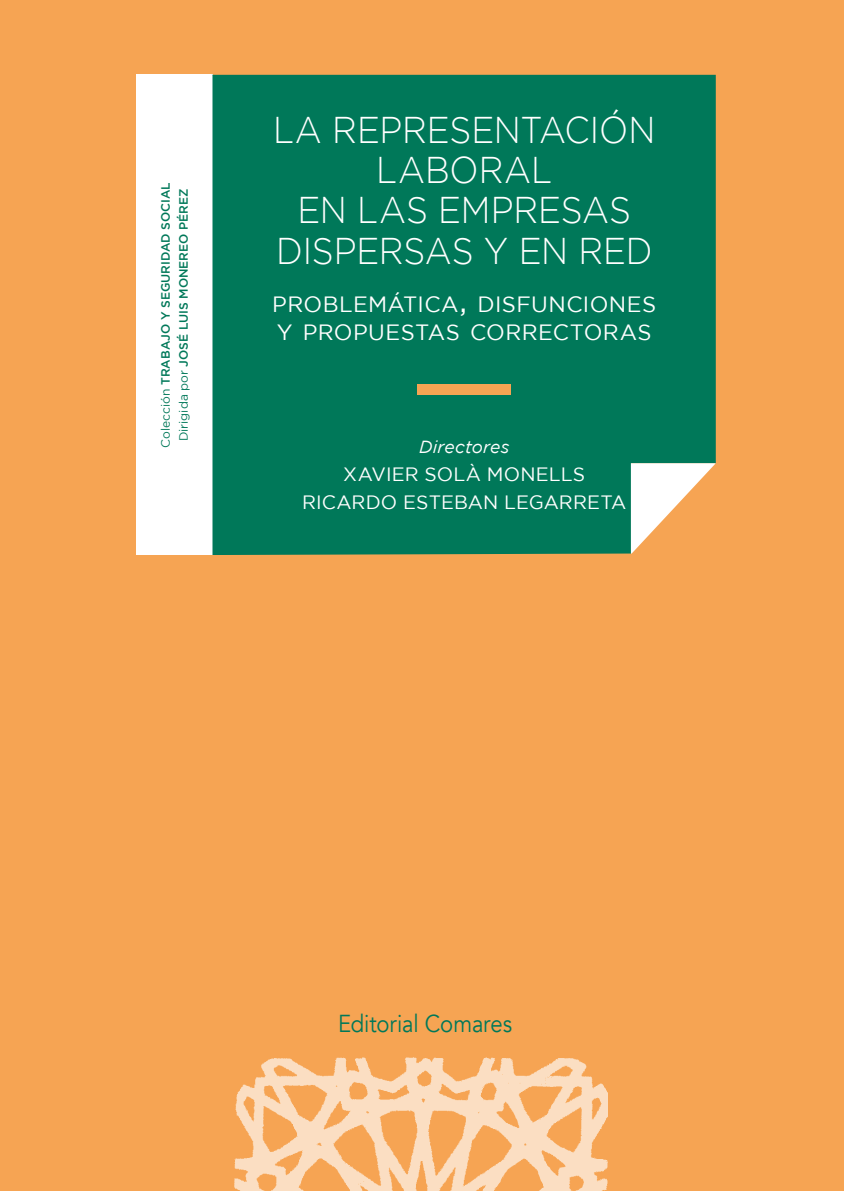
<style>
.page{position:relative;width:844px;height:1191px;background:#fff}
.page>*{position:absolute;margin:0;border:0;box-sizing:border-box;transform-origin:0 0}
.t1{font:300 37.1px/40.2px "Gotham";letter-spacing:-.005em;color:#fff;text-align:center;scale:.92 1}
.t2{font:24.5px "Avenir";letter-spacing:-.005em;color:#007859;scale:.9 1}
.t3{font:22.05px/28px "Gotham";letter-spacing:.015em;color:#fff}
.t4{font:19.25px/28px "Gotham";letter-spacing:.005em;color:#fff;text-align:center}
.t5{font:italic 17.5px "Gotham";letter-spacing:.005em;color:#fff}
.t6{font:500 12.08px/18px "Gotham";color:#007859;text-align:center}
.s1{font-weight:400}
.s2{font-size:31.5px}
</style>
<div class="page">
<div style="left:0;top:0;width:843px;height:1191px;background:#f6a453"></div>
<div style="left:136px;top:75px;width:77px;height:480px;background:#fff"></div>
<div style="left:212px;top:75px;width:503px;height:480px;background:#007859"></div>
<div style="left:417px;top:385px;width:93px;height:10px;background:#f6a453"></div>
<svg style="left:630px;top:463px;width:85px;height:90px"></svg>
<img style="left:234px;top:1057px;width:373px;height:134px">
<p class="t6" style="left:156px;top:447px;width:267px;rotate:-90deg"><span class="s1">Colección</span> TRABAJO Y SEGURIDAD SOCIAL<br><span class="s1">Dirigida por</span> JOSÉ LUIS MONEREO PÉREZ</p>
<h1 class="t1" style="left:273px;top:109px;width:417px">LA REPRESENTACIÓN<br>LABORAL<br>EN LAS EMPRESAS<br>DISPERSAS Y EN RED</h1>
<h3 class="t3" style="left:272px;top:289px;width:385px">PROBLEMÁTICA<span class="s2">,</span> DISFUNCIONES<br>Y PROPUESTAS CORRECTORAS</h3>
<h3 class="t5" style="left:419px;top:437px;width:92px">Directores</h3>
<h3 class="t4" style="left:302px;top:460px;width:326px">XAVIER SOLÀ MONELLS<br>RICARDO ESTEBAN LEGARRETA</h3>
<h2 class="t2" style="left:338px;top:1009px;width:195px">Editorial Comares</h2>
</div>
